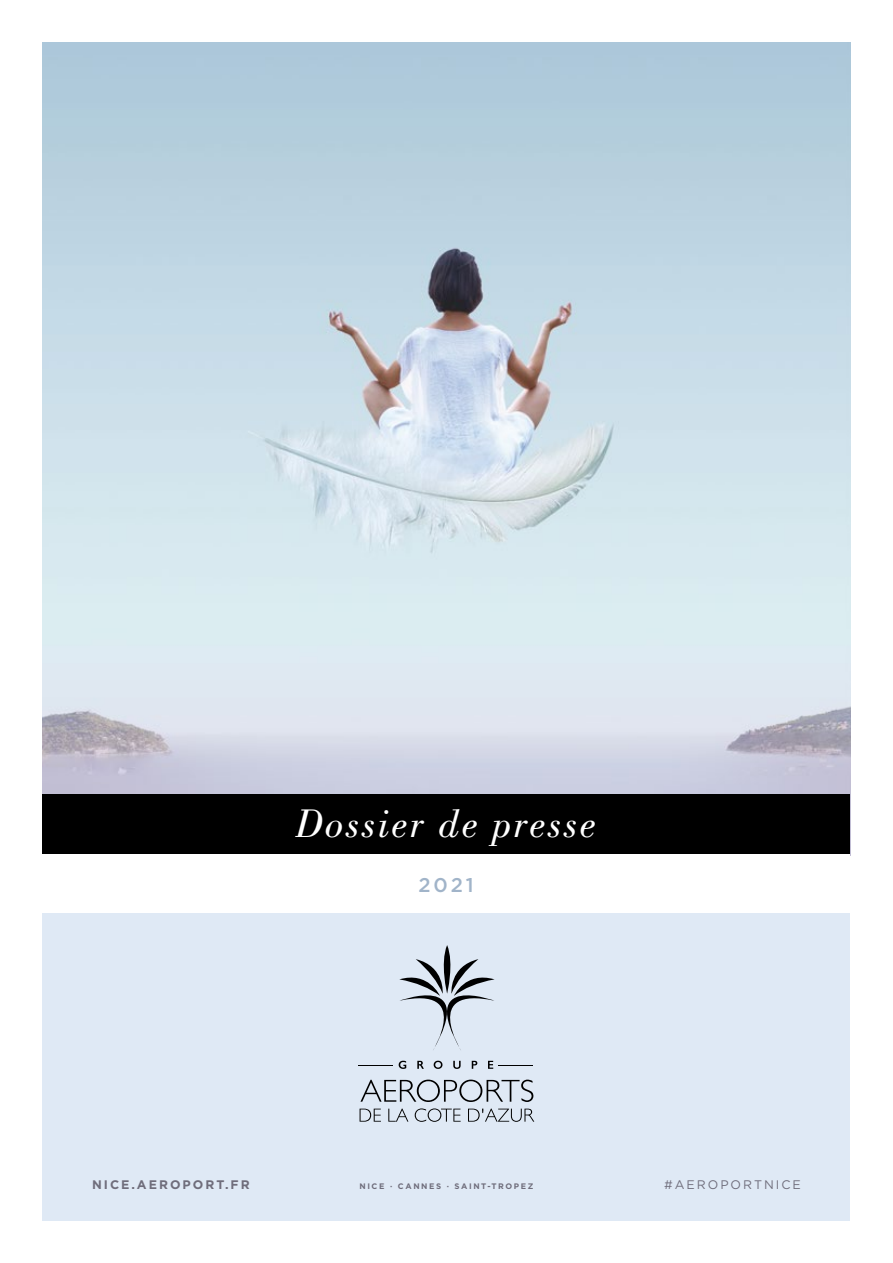
<style>
.page{position:relative;width:893px;height:1263px;background:#fff}
.page>*{position:absolute;margin:0;border:0;box-sizing:border-box;transform-origin:0 0}
.t1{font:italic 42.15px "Bodoni BT";letter-spacing:.05em;color:#fff}
.t2{font:500 19.8px "Gotham HTF";color:#a1b4c9}
.t3{font:700 12.45px "Gotham HTF";letter-spacing:.16em;color:#6f6d7b}
.t4{font:12.45px "Gotham HTF";letter-spacing:.16em;color:#6f6d7b}
.t5{font:700 7.95px "Gotham HTF";letter-spacing:.2em;color:#6f6d7b}
</style>
<div class="page">
<img style="left:43px;top:43px;width:807px;height:751px">
<div style="left:43px;top:902px;width:807px;height:318px;background:#dfe9f5"></div>
<svg style="left:360px;top:1079px;width:173px;height:23px"></svg>
<svg style="left:360px;top:1109px;width:21px;height:13px"></svg>
<svg style="left:388px;top:1108px;width:20px;height:14px"></svg>
<svg style="left:415px;top:1108px;width:46px;height:14px"></svg>
<svg style="left:468px;top:1108px;width:66px;height:14px"></svg>
<svg style="left:399px;top:945px;width:96px;height:105px"></svg>
<svg style="left:399px;top:1061px;width:7px;height:8px"></svg>
<svg style="left:417px;top:1061px;width:7px;height:8px"></svg>
<svg style="left:434px;top:1061px;width:8px;height:8px"></svg>
<svg style="left:453px;top:1061px;width:8px;height:8px"></svg>
<svg style="left:472px;top:1061px;width:5px;height:8px"></svg>
<svg style="left:488px;top:1061px;width:5px;height:8px"></svg>
<hr style="left:498px;top:1065px;width:35px;height:1px;background:#000">
<hr style="left:359px;top:1065px;width:34px;height:1px;background:#000">
<div style="left:43px;top:853px;width:807px;height:60px;background:#fff"></div>
<div style="left:43px;top:794px;width:807px;height:59px;background:#000"></div>
<h1 class="t1" style="left:296px;top:797px;width:302px">Dossier de presse</h1>
<h2 class="t2" style="left:418px;top:873px;width:57px">2021</h2>
<h3 class="t3" style="left:92px;top:1178px;width:159px">NICE.AEROPORT.FR</h3>
<p class="t5" style="left:359px;top:1182px;width:176px">NICE · CANNES · SAINT-TROPEZ</p>
<h3 class="t4" style="left:664px;top:1178px;width:138px">#AEROPORTNICE</h3>
</div>
